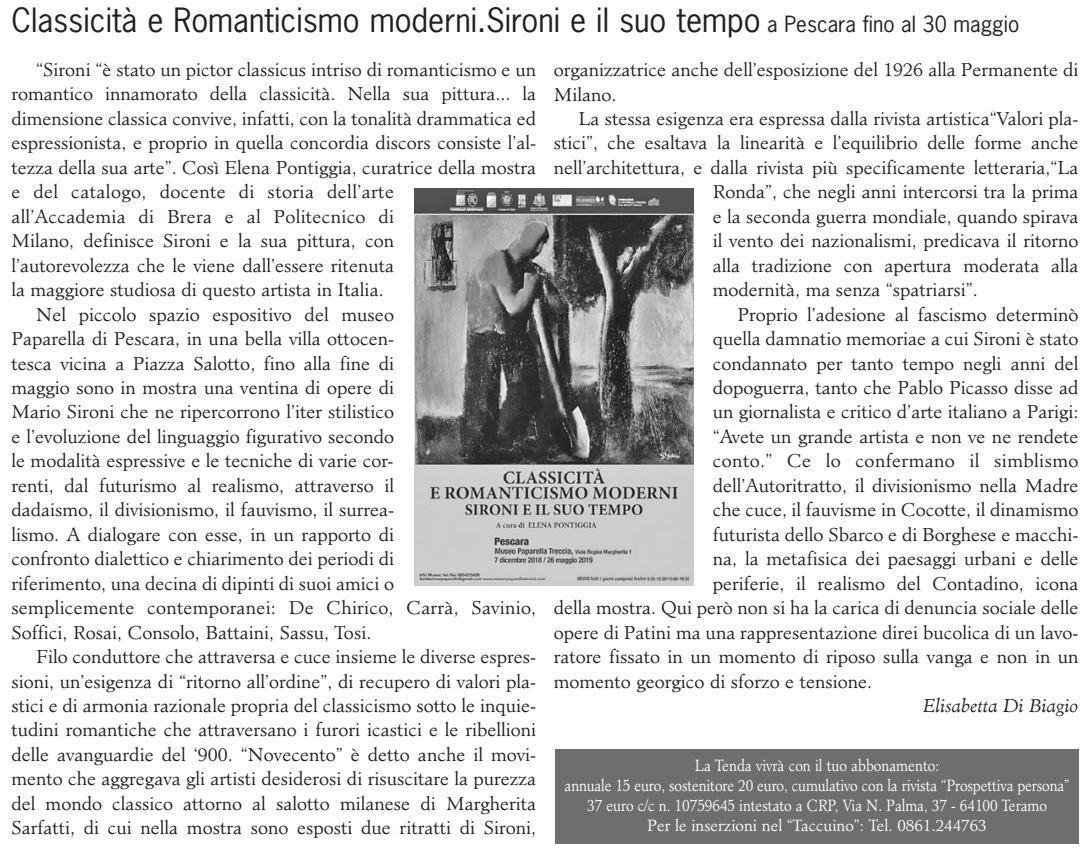
<style>
.page{position:relative;width:1090px;height:861px;background:#fff}
.page>*{position:absolute;margin:0;border:0;box-sizing:border-box;transform-origin:0 0}
.t1{font:31.5px "News Gothic";color:#231f20}
.t2{font:300 18.03px/24.5px "Minister";color:#231f20}
.t3{font:300 18.03px "Minister";letter-spacing:.02em;color:#231f20}
.t4{font:italic 300 18.03px "Minister";color:#231f20}
.t5{font:300 15.75px/19.9px "Minister";letter-spacing:-.005em;color:#fff;text-align:center;scale:.87 1}
.s1{font-size:21px}
</style>
<div class="page">
<img style="left:414px;top:189px;width:279px;height:397px">
<div style="left:555px;top:749px;width:523px;height:95px;background:#6d6e70"></div>
<h1 class="t1" style="left:11px;top:7px;width:1009px">Classicità e Romanticismo moderni.Sironi e il suo tempo <span class="s1">a Pescara fino al 30 maggio</span></h1>
<p class="t2" style="left:36px;top:59px;width:501px">“Sironi “è stato un pictor classicus intriso di romanticismo e un</p>
<p class="t2" style="left:11px;top:83px;width:526px">romantico innamorato della classicità. Nella sua pittura... la</p>
<p class="t2" style="left:11px;top:108px;width:526px">dimensione classica convive, infatti, con la tonalità drammatica ed</p>
<p class="t2" style="left:11px;top:132px;width:526px">espressionista, e proprio in quella concordia discors consiste l’al-</p>
<p class="t2" style="left:11px;top:157px;width:526px">tezza della sua arte”. Così Elena Pontiggia, curatrice della mostra</p>
<p class="t3" style="left:11px;top:184px;width:384px">e del catalogo, docente di storia dell’arte</p>
<p class="t2" style="left:11px;top:205px;width:384px">all’Accademia di Brera e al Politecnico di</p>
<p class="t2" style="left:11px;top:230px;width:384px">Milano, definisce Sironi e la sua pittura, con</p>
<p class="t2" style="left:11px;top:254px;width:384px">l’autorevolezza che le viene dall’essere ritenuta</p>
<p class="t2" style="left:11px;top:279px;width:374px">la maggiore studiosa di questo artista in Italia.</p>
<p class="t2" style="left:36px;top:303px;width:359px">Nel piccolo spazio espositivo del museo</p>
<p class="t2" style="left:11px;top:328px;width:384px">Paparella di Pescara, in una bella villa ottocen-</p>
<p class="t2" style="left:11px;top:352px;width:384px">tesca vicina a Piazza Salotto, fino alla fine di</p>
<p class="t2" style="left:11px;top:377px;width:384px">maggio sono in mostra una ventina di opere di</p>
<p class="t2" style="left:11px;top:401px;width:384px">Mario Sironi che ne ripercorrono l’iter stilistico</p>
<p class="t2" style="left:11px;top:426px;width:384px">e l’evoluzione del linguaggio figurativo secondo</p>
<p class="t2" style="left:11px;top:450px;width:383px">le modalità espressive e le tecniche di varie cor-</p>
<p class="t2" style="left:11px;top:474px;width:384px">renti, dal futurismo al realismo, attraverso il</p>
<p class="t2" style="left:11px;top:499px;width:384px">dadaismo, il divisionismo, il fauvismo, il surrea-</p>
<p class="t2" style="left:11px;top:523px;width:384px">lismo. A dialogare con esse, in un rapporto di</p>
<p class="t2" style="left:11px;top:548px;width:384px">confronto dialettico e chiarimento dei periodi di</p>
<p class="t2" style="left:11px;top:572px;width:384px">riferimento, una decina di dipinti di suoi amici o</p>
<p class="t2" style="left:11px;top:597px;width:526px">semplicemente contemporanei: De Chirico, Carrà, Savinio,</p>
<p class="t2" style="left:11px;top:621px;width:361px">Soffici, Rosai, Consolo, Battaini, Sassu, Tosi.</p>
<p class="t2" style="left:36px;top:646px;width:501px">Filo conduttore che attraversa e cuce insieme le diverse espres-</p>
<p class="t2" style="left:11px;top:670px;width:526px">sioni, un’esigenza di “ritorno all’ordine”, di recupero di valori pla-</p>
<p class="t2" style="left:11px;top:695px;width:526px">stici e di armonia razionale propria del classicismo sotto le inquie-</p>
<p class="t2" style="left:11px;top:719px;width:526px">tudini romantiche che attraversano i furori icastici e le ribellioni</p>
<p class="t2" style="left:11px;top:744px;width:526px">delle avanguardie del ‘900. “Novecento” è detto anche il movi-</p>
<p class="t2" style="left:11px;top:768px;width:526px">mento che aggregava gli artisti desiderosi di risuscitare la purezza</p>
<p class="t2" style="left:11px;top:792px;width:526px">del mondo classico attorno al salotto milanese di Margherita</p>
<p class="t2" style="left:11px;top:817px;width:526px">Sarfatti, di cui nella mostra sono esposti due ritratti di Sironi,</p>
<p class="t2" style="left:553px;top:59px;width:526px">organizzatrice anche dell’esposizione del 1926 alla Permanente di<br>Milano.</p>
<p class="t2" style="left:578px;top:108px;width:501px">La stessa esigenza era espressa dalla rivista artistica“Valori pla-</p>
<p class="t2" style="left:553px;top:132px;width:526px">stici”, che esaltava la linearità e l’equilibrio delle forme anche</p>
<p class="t2" style="left:553px;top:157px;width:526px">nell’architettura, e dalla rivista più specificamente letteraria,“La</p>
<p class="t2" style="left:712px;top:181px;width:367px">Ronda”, che negli anni intercorsi tra la prima</p>
<p class="t2" style="left:712px;top:205px;width:367px">e la seconda guerra mondiale, quando spirava</p>
<p class="t2" style="left:712px;top:230px;width:367px">il vento dei nazionalismi, predicava il ritorno</p>
<p class="t2" style="left:712px;top:254px;width:367px">alla tradizione con apertura moderata alla</p>
<p class="t2" style="left:712px;top:279px;width:266px">modernità, ma senza “spatriarsi”.</p>
<p class="t2" style="left:737px;top:303px;width:342px">Proprio l’adesione al fascismo determinò</p>
<p class="t2" style="left:712px;top:328px;width:367px">quella damnatio memoriae a cui Sironi è stato</p>
<p class="t2" style="left:712px;top:352px;width:367px">condannato per tanto tempo negli anni del</p>
<p class="t2" style="left:712px;top:377px;width:367px">dopoguerra, tanto che Pablo Picasso disse ad</p>
<p class="t2" style="left:712px;top:401px;width:367px">un giornalista e critico d’arte italiano a Parigi:</p>
<p class="t2" style="left:712px;top:426px;width:367px">“Avete un grande artista e non ve ne rendete</p>
<p class="t3" style="left:712px;top:453px;width:367px">conto.” Ce lo confermano il simblismo</p>
<p class="t2" style="left:712px;top:475px;width:367px">dell’Autoritratto, il divisionismo nella Madre</p>
<p class="t2" style="left:712px;top:499px;width:367px">che cuce, il fauvisme in Cocotte, il dinamismo</p>
<p class="t2" style="left:712px;top:523px;width:367px">futurista dello Sbarco e di Borghese e macchi-</p>
<p class="t2" style="left:712px;top:548px;width:367px">na, la metafisica dei paesaggi urbani e delle</p>
<p class="t2" style="left:712px;top:572px;width:367px">periferie, il realismo del Contadino, icona</p>
<p class="t2" style="left:553px;top:597px;width:526px">della mostra. Qui però non si ha la carica di denuncia sociale delle</p>
<p class="t2" style="left:553px;top:621px;width:526px">opere di Patini ma una rappresentazione direi bucolica di un lavo-</p>
<p class="t2" style="left:553px;top:646px;width:526px">ratore fissato in un momento di riposo sulla vanga e non in un</p>
<p class="t2" style="left:553px;top:670px;width:320px">momento georgico di sforzo e tensione.</p>
<p class="t4" style="left:923px;top:698px;width:157px">Elisabetta Di Biagio</p>
<p class="t5" style="left:564px;top:756px;width:582px">La Tenda vivrà con il tuo abbonamento:<br>annuale 15 euro, sostenitore 20 euro, cumulativo con la rivista “Prospettiva persona” 37 euro c/c n. 10759645 intestato a CRP, Via N. Palma, 37 - 64100 Teramo<br>Per le inserzioni nel “Taccuino”: Tel. 0861.244763</p>
</div>
